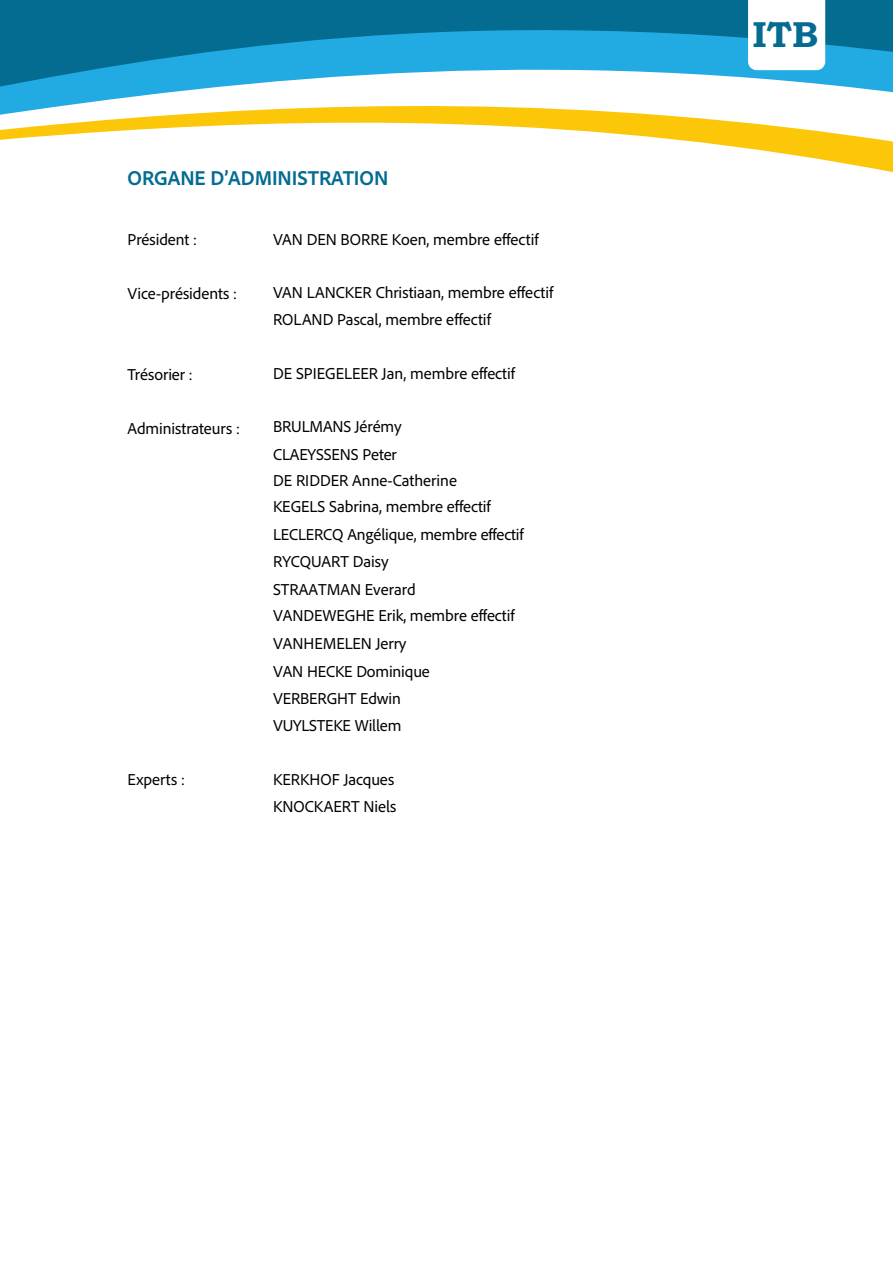
<style>
.page{position:relative;width:893px;height:1263px;background:#fff}
.page>*{position:absolute;margin:0;border:0;box-sizing:border-box;transform-origin:0 0}
.t1{font:700 36px "Bookman Old Style";color:#046b91}
.t2{font:700 21px "Adobe Clean";letter-spacing:-.005em;color:#046b91}
.t3{font:16.5px/27.6px "Adobe Clean";color:#000}
</style>
<div class="page">
<svg style="left:0;top:0;width:893px;height:173px"></svg>
<svg style="left:748px;top:0;width:77px;height:70px"></svg>
<p class="t2" style="left:128px;top:165px;width:262px">ORGANE D’ADMINISTRATION</p>
<p class="t3" style="left:128px;top:225px;width:71px">Président :</p>
<p class="t3" style="left:128px;top:279px;width:111px">Vice-présidents :</p>
<p class="t3" style="left:128px;top:360px;width:67px">Trésorier :</p>
<p class="t3" style="left:128px;top:414px;width:114px">Administrateurs :</p>
<p class="t3" style="left:273px;top:225px;width:267px">VAN DEN BORRE Koen, membre effectif</p>
<p class="t3" style="left:273px;top:278px;width:282px;line-height:27px">VAN LANCKER Christiaan, membre effectif<br>ROLAND Pascal, membre effectif</p>
<p class="t3" style="left:273px;top:359px;width:243px">DE SPIEGELEER Jan, membre effectif</p>
<p class="t3" style="left:273px;top:411px;width:130px;line-height:28.2px">BRULMANS Jérémy<br>CLAEYSSENS Peter</p>
<p class="t3" style="left:273px;top:467px;width:219px;line-height:25.5px">DE RIDDER Anne-Catherine<br>KEGELS Sabrina, membre effectif</p>
<p class="t3" style="left:273px;top:520px;width:252px">LECLERCQ Angélique, membre effectif<br>RYCQUART Daisy<br>STRAATMAN Everard</p>
<p class="t3" style="left:273px;top:601px;width:243px">VANDEWEGHE Erik, membre effectif<br>VANHEMELEN Jerry<br>VAN HECKE Dominique<br>VERBERGHT Edwin<br>VUYLSTEKE Willem</p>
<p class="t3" style="left:128px;top:765px;width:59px">Experts :</p>
<p class="t3" style="left:273px;top:765px;width:125px;line-height:27px">KERKHOF Jacques<br>KNOCKAERT Niels</p>
<h1 class="t1" style="left:752px;top:9px;width:67px">ITB</h1>
</div>
